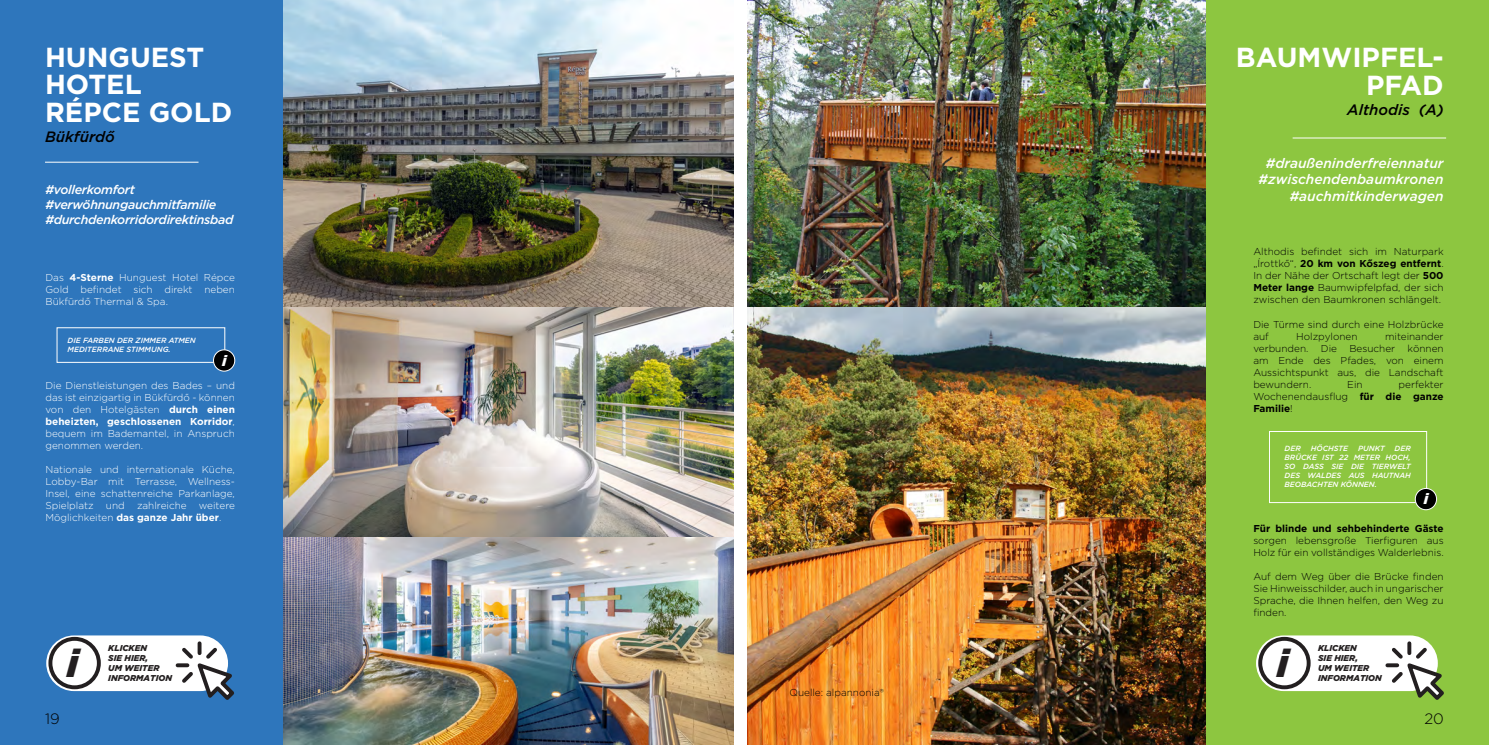
<style>
.page{position:relative;width:1489px;height:745px;background:#fff}
.page>*{position:absolute;margin:0;border:0;box-sizing:border-box;transform-origin:0 0}
.t1{font:italic 900 38.88px "Gotham";color:#231f20}
.t2{font:700 27.5px/27.5px "Gotham";color:#fff}
.t3{font:italic 500 15px "Gotham";color:#000}
.t4{font:300 15px "Gotham";color:#000}
.t5{font:italic 900 15px "Gotham";color:#fff}
.t6{font:italic 500 13.75px/16.5px "Gotham";color:#fff;text-align:right}
.t7{font:italic 500 12.5px/15px "Gotham";letter-spacing:-.025em;color:#fff}
.t8{font:300 10px/12px "Gotham";color:#000;text-align:justify}
.t9{font:300 10px/12px "Gotham";color:#fff;text-align:justify}
.t10{font:700 10px "Gotham";color:#000}
.t11{font:italic 900 8.5px/10.2px "Gotham";color:#231f20}
.t12{font:italic 500 7.5px/9px "Gotham";color:#fff}
.s1{font-weight:700}
</style>
<div class="page">
<div style="left:0;top:0;width:283px;height:744px;background:#2e76bc"></div>
<hr style="left:45px;top:162px;width:153px;height:1px;background:#fff">
<div style="left:57px;top:327px;width:168px;height:35px;border:1px solid #fff"></div>
<div style="left:213px;top:349px;width:22px;height:22px;background:#000;border-radius:50%"></div>
<div style="left:213px;top:349px;width:22px;height:22px;border:1px solid #fff;border-radius:50%"></div>
<img style="left:283px;top:0;width:922px;height:744px">
<img style="left:746px;top:0;width:9px;height:744px">
<div style="left:46px;top:635px;width:182px;height:55px;background:#fff;border-radius:28px"></div>
<div style="left:48px;top:636px;width:53px;height:52px;border:4px solid #231f20;border-radius:50%"></div>
<svg style="left:178px;top:643px;width:56px;height:56px"></svg>
<div style="left:1205px;top:0;width:283px;height:744px;background:#8dc640"></div>
<hr style="left:1292px;top:138px;width:153px;height:1px;background:#fff">
<div style="left:1269px;top:431px;width:157px;height:71px;border:1px solid #fff"></div>
<div style="left:1415px;top:488px;width:21px;height:21px;background:#000;border-radius:50%"></div>
<div style="left:1414px;top:488px;width:22px;height:21px;border:1px solid #fff;border-radius:50%"></div>
<div style="left:733px;top:0;width:13px;height:744px;background:#fff"></div>
<div style="left:1255px;top:635px;width:182px;height:55px;background:#fff;border-radius:28px"></div>
<div style="left:1258px;top:636px;width:52px;height:52px;border:4px solid #231f20;border-radius:50%"></div>
<svg style="left:1387px;top:643px;width:56px;height:56px"></svg>
<h2 class="t2" style="left:45px;top:43px;width:189px">HUNGUEST<br>HOTEL<br>RÉPCE GOLD</h2>
<h3 class="t3" style="left:45px;top:127px;width:71px">Bükfürdő</h3>
<p class="t7" style="left:45px;top:181px;width:189px">#vollerkomfort #verwöhnungauchmitfamilie #durchdenkorridordirektinsbad</p>
<p class="t9" style="left:45px;top:271px;width:191px">Das <span class="s1">4-Sterne</span> Hunguest Hotel Répce Gold befindet sich direkt neben Bükfürdő Thermal &amp; Spa.</p>
<p class="t12" style="left:68px;top:335px;width:130px">DIE FARBEN DER ZIMMER ATMEN<br>MEDITERRANE STIMMUNG.</p>
<h3 class="t5" style="left:222px;top:349px;width:6px">i</h3>
<p class="t9" style="left:45px;top:379px;width:191px">Die Dienstleistungen des Bades – und das ist einzigartig in Bükfürdő - können von den Hotelgästen <span class="s1">durch einen beheizten, geschlossenen Korridor</span>, bequem im Bademantel, in Anspruch genommen werden.</p>
<p class="t9" style="left:45px;top:463px;width:191px">Nationale und internationale Küche, Lobby-Bar mit Terrasse, Wellness-Insel, eine schattenreiche Parkanlage, Spielplatz und zahlreiche weitere Möglichkeiten <span class="s1">das ganze Jahr über</span>.</p>
<h1 class="t1" style="left:67px;top:636px;width:13px">i</h1>
<p class="t11" style="left:108px;top:642px;width:65px">KLICKEN<br>SIE HIER,<br>UM WEITER<br>INFORMATION</p>
<p class="t8" style="left:789px;top:686px;width:96px">Quelle: alpannonia®</p>
<h2 class="t2" style="left:1235px;top:43px;width:209px;text-align:right">BAUMWIPFEL-<br>PFAD</h2>
<h3 class="t3" style="left:1347px;top:99px;width:98px">Althodis (A)</h3>
<h3 class="t6" style="left:1258px;top:154px;width:186px">#draußeninderfreiennatur #zwischendenbaumkronen #auchmitkinderwagen</h3>
<p class="t8" style="left:1253px;top:245px;width:192px">Althodis befindet sich im Naturpark „Írottkő“, <span class="s1">20 km von Kőszeg entfernt</span>.<br>In der Nähe der Ortschaft legt der <span class="s1">500<br>Meter lange</span> Baumwipfelpfad, der sich zwischen den Baumkronen schlängelt.</p>
<p class="t8" style="left:1253px;top:317px;width:192px">Die Türme sind durch eine Holzbrücke auf</p>
<p class="t8" style="left:1253px;top:329px;width:192px;text-indent:132px">miteinander verbunden. Die Besucher können am Ende des Pfades, von einem Aussichtspunkt aus, die Landschaft bewundern.</p>
<p class="t8" style="left:1296px;top:329px;width:63px">Holzpylonen</p>
<p class="t8" style="left:1253px;top:377px;width:192px;text-indent:145px">perfekter Wochenendausflug <span class="s1">für die ganze Familie</span>!</p>
<p class="t8" style="left:1347px;top:377px;width:17px">Ein</p>
<p class="t12" style="left:1284px;top:443px;width:18px">DER</p>
<p class="t12" style="left:1310px;top:443px;width:39px">HÖCHSTE</p>
<p class="t12" style="left:1357px;top:443px;width:28px">PUNKT</p>
<p class="t12" style="left:1284px;top:443px;width:128px;text-align:justify;text-indent:110px">DER BRÜCKE IST 22 METER HOCH, SO DASS SIE DIE TIERWELT DES WALDES AUS HAUTNAH BEOBACHTEN KÖNNEN.</p>
<h3 class="t5" style="left:1423px;top:488px;width:6px">i</h3>
<p class="t10" style="left:1253px;top:521px;width:192px">Für blinde und sehbehinderte Gäste</p>
<p class="t8" style="left:1253px;top:533px;width:192px">sorgen lebensgroße Tierfiguren aus<br>Holz für ein vollständiges Walderlebnis.</p>
<p class="t8" style="left:1253px;top:569px;width:192px">Auf dem Weg über die Brücke finden Sie Hinweisschilder, auch in ungarischer Sprache, die Ihnen helfen, den Weg zu finden.</p>
<h1 class="t1" style="left:1276px;top:636px;width:13px">i</h1>
<p class="t11" style="left:1317px;top:642px;width:65px">KLICKEN<br>SIE HIER,<br>UM WEITER<br>INFORMATION</p>
<h3 class="t4" style="left:45px;top:709px;width:16px">19</h3>
<h3 class="t4" style="left:1424px;top:709px;width:21px">20</h3>
</div>
